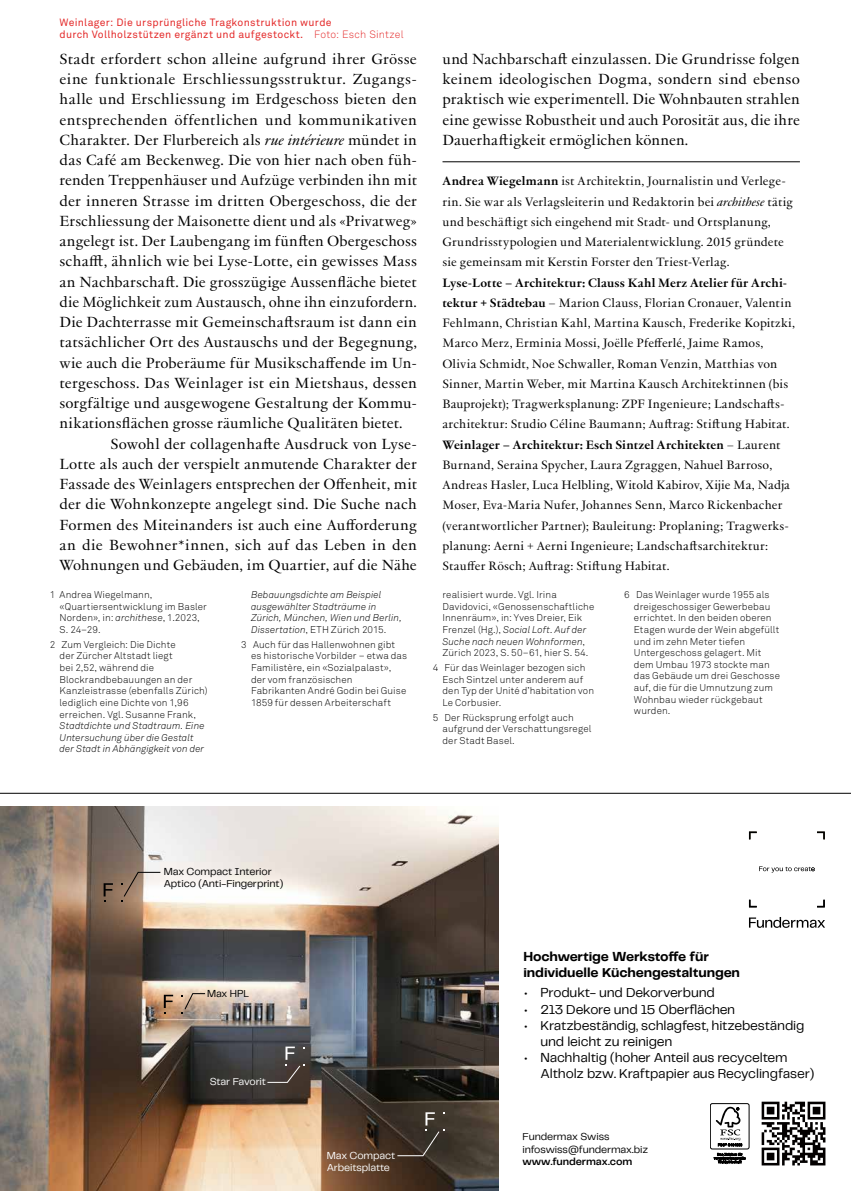
<style>
.page{position:relative;width:851px;height:1191px;background:#fff}
.page>*{position:absolute;margin:0;border:0;box-sizing:border-box;transform-origin:0 0}
.t1{font:15px/20.2px "J Jannon";letter-spacing:.01em;color:#000;text-align:justify}
.t2{font:15px "J Jannon";letter-spacing:.03em;color:#000}
.t3{font:13.5px/16.2px "Telegraf";letter-spacing:-.01em;color:#000}
.t4{font:700 13.5px/16.2px "Telegraf";letter-spacing:-.01em;color:#000}
.t5{font:12.3px/20.2px "J Jannon";letter-spacing:.015em;color:#000}
.t6{font:10.5px/12.6px "Telegraf";letter-spacing:-.01em;color:#000}
.t7{font:10.5px/12px "Akkurat Pro";letter-spacing:.03em;color:#e42b2b}
.t8{font:10.5px/12.6px "Telegraf";letter-spacing:-.01em;color:#fff}
.t9{font:600 10.5px "Telegraf";letter-spacing:-.005em;color:#000}
.t10{font:300 9.75px/11.6px "Akkurat Pro";letter-spacing:.01em;color:#000}
.t11{font:italic 300 9.75px/11.6px "Akkurat Pro";letter-spacing:.01em;color:#000}
.s1{font-weight:300}
.s2{font-style:italic}
.s3{font-style:normal}
.s4{font-weight:700}
</style>
<div class="page">
<hr style="left:442px;top:161px;width:357px;height:1px;background:#000">
<hr style="left:0;top:793px;width:850px;height:1px;background:#000">
<img style="left:0;top:806px;width:498px;height:385px">
<svg style="left:817px;top:899px;width:7px;height:8px"></svg>
<svg style="left:748px;top:899px;width:8px;height:8px"></svg>
<svg style="left:817px;top:831px;width:7px;height:8px"></svg>
<svg style="left:748px;top:831px;width:8px;height:8px"></svg>
<svg style="left:749px;top:917px;width:76px;height:11px"></svg>
<svg style="left:759px;top:866px;width:55px;height:6px"></svg>
<div style="left:710px;top:1103px;width:39px;height:46px;border:1px solid #000;border-radius:2px"></div>
<svg style="left:715px;top:1106px;width:27px;height:40px"></svg>
<svg style="left:713px;top:1153px;width:32px;height:10px"></svg>
<svg style="left:761px;top:1101px;width:64px;height:64px"></svg>
<div style="left:61px;top:842px;width:93px;height:94px;background:#000;opacity:.75"></div>
<svg style="left:104px;top:883px;width:9px;height:19px"></svg>
<div style="left:121px;top:953px;width:93px;height:94px;background:#000;opacity:.75"></div>
<svg style="left:164px;top:994px;width:9px;height:20px"></svg>
<svg style="left:121px;top:871px;width:40px;height:31px"></svg>
<svg style="left:181px;top:993px;width:25px;height:21px"></svg>
<div style="left:383px;top:1071px;width:93px;height:94px;background:#fff;opacity:.75"></div>
<svg style="left:396px;top:1112px;width:48px;height:44px;background:#433a31"></svg>
<div style="left:243px;top:1005px;width:93px;height:94px;background:#fff;opacity:.75"></div>
<svg style="left:266px;top:1046px;width:38px;height:37px"></svg>
<p class="t7" style="left:60px;top:17px;width:345px">Weinlager: Die ursprüngliche Tragkonstruktion wurde<br>durch Vollholzstützen ergänzt und aufgestockt. <span class="s1">Foto: Esch Sintzel</span></p>
<p class="t1" style="left:60px;top:48px;width:359px">Stadt erfordert schon alleine aufgrund ihrer Grösse</p>
<p class="t2" style="left:60px;top:68px;width:359px">eine funktionale Erschliessungsstruktur. Zugangs-</p>
<p class="t1" style="left:60px;top:88px;width:359px">halle und Erschliessung im Erdgeschoss bieten den</p>
<p class="t1" style="left:60px;top:108px;width:359px">entsprechenden öffentlichen und kommunikativen</p>
<p class="t1" style="left:60px;top:129px;width:359px">Charakter. Der Flurbereich als <span class="s2">rue intérieure</span> mündet in</p>
<p class="t1" style="left:60px;top:149px;width:359px">das Café am Beckenweg. Die von hier nach oben füh-</p>
<p class="t1" style="left:60px;top:169px;width:359px">renden Treppenhäuser und Aufzüge verbinden ihn mit</p>
<p class="t1" style="left:60px;top:189px;width:359px">der inneren Strasse im dritten Obergeschoss, die der</p>
<p class="t1" style="left:60px;top:210px;width:359px">Erschliessung der Maisonette dient und als «Privatweg»</p>
<p class="t1" style="left:60px;top:230px;width:359px">angelegt ist. Der Laubengang im fünften Obergeschoss</p>
<p class="t1" style="left:60px;top:250px;width:359px">schafft, ähnlich wie bei Lyse-Lotte, ein gewisses Mass</p>
<p class="t1" style="left:60px;top:270px;width:359px">an Nachbarschaft. Die grosszügige Aussenfläche bietet</p>
<p class="t1" style="left:60px;top:291px;width:359px">die Möglichkeit zum Austausch, ohne ihn einzufordern.</p>
<p class="t1" style="left:60px;top:311px;width:359px">Die Dachterrasse mit Gemeinschaftsraum ist dann ein</p>
<p class="t1" style="left:60px;top:331px;width:359px">tatsächlicher Ort des Austauschs und der Begegnung,</p>
<p class="t1" style="left:60px;top:351px;width:359px">wie auch die Proberäume für Musikschaffende im Un-</p>
<p class="t1" style="left:60px;top:372px;width:359px">tergeschoss. Das Weinlager ist ein Mietshaus, dessen</p>
<p class="t1" style="left:60px;top:392px;width:359px">sorgfältige und ausgewogene Gestaltung der Kommu-</p>
<p class="t1" style="left:60px;top:412px;width:344px">nikationsflächen grosse räumliche Qualitäten bietet.</p>
<p class="t1" style="left:111px;top:432px;width:308px">Sowohl der collagenhafte Ausdruck von Lyse-</p>
<p class="t1" style="left:60px;top:453px;width:359px">Lotte als auch der verspielt anmutende Charakter der</p>
<p class="t1" style="left:60px;top:473px;width:359px">Fassade des Weinlagers entsprechen der Offenheit, mit</p>
<p class="t1" style="left:60px;top:493px;width:359px">der die Wohnkonzepte angelegt sind. Die Suche nach</p>
<p class="t1" style="left:60px;top:513px;width:359px">Formen des Miteinanders ist auch eine Aufforderung</p>
<p class="t1" style="left:60px;top:534px;width:359px">an die Bewohner*innen, sich auf das Leben in den</p>
<p class="t1" style="left:60px;top:554px;width:359px">Wohnungen und Gebäuden, im Quartier, auf die Nähe</p>
<p class="t10" style="left:60px;top:589px;width:149px;text-indent:-10px">1 Andrea Wiegelmann, «Quartiersentwicklung im Basler<br>Norden», in: <span class="s2">archithese</span>, 1.2023,<br>S. 24–29.</p>
<p class="t10" style="left:60px;top:638px;width:149px;text-indent:-10px">2 Zum Vergleich: Die Dichte<br>der Zürcher Altstadt liegt<br>bei 2,52, während die<br>Blockrandbebauungen an der<br>Kanzleistrasse (ebenfalls Zürich) lediglich eine Dichte von 1,96 erreichen. Vgl. Susanne Frank,</p>
<p class="t11" style="left:60px;top:720px;width:146px">Stadtdichte und Stadtraum. Eine<br>Untersuchung über die Gestalt der Stadt in Abhängigkeit von der</p>
<p class="t11" style="left:251px;top:589px;width:152px">Bebauungsdichte am Beispiel ausgewählter Stadträume in<br>Zürich, München, Wien und Berlin,<br>Dissertation<span class="s3">, ETH Zürich 2015.</span></p>
<p class="t10" style="left:251px;top:638px;width:158px;text-indent:-10px">3 Auch für das Hallenwohnen gibt es historische Vorbilder – etwa das<br>Familistère, ein «Sozialpalast», der vom französischen<br>Fabrikanten André Godin bei Guise<br>1859 für dessen Arbeiterschaft</p>
<p class="t1" style="left:442px;top:48px;width:359px">und Nachbarschaft einzulassen. Die Grundrisse folgen keinem ideologischen Dogma, sondern sind ebenso praktisch wie experimentell. Die Wohnbauten strahlen eine gewisse Robustheit und auch Porosität aus, die ihre Dauerhaftigkeit ermöglichen können.</p>
<p class="t5" style="left:442px;top:170px;width:352px"><span class="s4">Andrea Wiegelmann</span> ist Architektin, Journalistin und Verlege&shy;rin. Sie war als Verlagsleiterin und Redaktorin bei <span class="s2">archithese</span> tätig und beschäftigt sich eingehend mit Stadt- und Ortsplanung, Grundrisstypologien und Materialentwicklung. 2015 gründete sie gemeinsam mit Kerstin Forster den Triest-Verlag.</p>
<p class="t5" style="left:442px;top:271px;width:354px"><span class="s4">Lyse-Lotte – Architektur: Clauss Kahl Merz Atelier für Archi&shy;tektur + Städtebau</span> – Marion Clauss, Florian Cronauer, Valentin Fehlmann, Christian Kahl, Martina Kausch, Frederike Kopitzki, Marco Merz, Erminia Mossi, Joëlle Pfefferlé, Jaime Ramos, Olivia Schmidt, Noe Schwaller, Roman Venzin, Matthias von Sinner, Martin Weber, mit Martina Kausch Architektinnen (bis Bauprojekt); Tragwerksplanung: ZPF Ingenieure; Landschafts&shy;architektur: Studio Céline Baumann; Auftrag: Stiftung Habitat.<br><span class="s4">Weinlager – Architektur: Esch Sintzel Architekten</span> – Laurent Burnand, Seraina Spycher, Laura Zgraggen, Nahuel Barroso, Andreas Hasler, Luca Helbling, Witold Kabirov, Xijie Ma, Nadja Moser, Eva-Maria Nufer, Johannes Senn, Marco Rickenbacher (verantwortlicher Partner); Bauleitung: Proplaning; Tragwerks&shy;planung: Aerni + Aerni Ingenieure; Landschaftsarchitektur:<br>Stauffer Rösch; Auftrag: Stiftung Habitat.</p>
<p class="t10" style="left:442px;top:589px;width:153px">realisiert wurde. Vgl. Irina<br>Davidovici, «Genossenschaftliche<br>Innenräum», in: Yves Dreier, Eik<br>Frenzel (Hg.), <span class="s2">Social Loft. Auf der<br>Suche nach neuen Wohnformen</span>,<br>Zürich 2023, S. 50–61, hier S. 54.</p>
<p class="t10" style="left:442px;top:662px;width:153px;text-indent:-10px">4 Für das Weinlager bezogen sich<br>Esch Sintzel unter anderem auf den Typ der Unité d’habitation von<br>Le Corbusier.</p>
<p class="t10" style="left:442px;top:711px;width:150px;text-indent:-10px">5 Der Rücksprung erfolgt auch aufgrund der Verschattungsregel der Stadt Basel.</p>
<p class="t10" style="left:634px;top:589px;width:147px;text-indent:-10px">6 Das Weinlager wurde 1955 als dreigeschossiger Gewerbebau errichtet. In den beiden oberen<br>Etagen wurde der Wein abgefüllt und im zehn Meter tiefen<br>Untergeschoss gelagert. Mit dem Umbau 1973 stockte man das Gebäude um drei Geschosse auf, die für die Umnutzung zum<br>Wohnbau wieder rückgebaut wurden.</p>
<p class="t6" style="left:164px;top:864px;width:121px">Max Compact Interior<br>Aptico (Anti-Fingerprint)</p>
<p class="t6" style="left:164px;top:877px;width:109px">Max Compact Interior</p>
<p class="t6" style="left:207px;top:986px;width:43px">Max HPL</p>
<p class="t8" style="left:210px;top:1074px;width:58px">Star Favorit</p>
<p class="t8" style="left:327px;top:1148px;width:70px">Max Compact<br>Arbeitsplatte</p>
<p class="t8" style="left:327px;top:1161px;width:70px">Max Compact</p>
<p class="t4" style="left:523px;top:948px;width:218px">Hochwertige Werkstoffe für individuelle Küchengestaltungen</p>
<p class="t3" style="left:523px;top:984px;width:193px">• Produkt- und Dekorverbund</p>
<p class="t3" style="left:523px;top:1000px;width:213px">• 213 Dekore und 15 Oberflächen</p>
<p class="t3" style="left:540px;top:1016px;width:266px;text-indent:-17px">• Kratzbeständig, schlagfest, hitzebeständig und leicht zu reinigen</p>
<p class="t3" style="left:540px;top:1049px;width:275px;text-indent:-17px">• Nachhaltig (hoher Anteil aus recyceltem<br>Altholz bzw. Kraftpapier aus Recyclingfaser)</p>
<p class="t4" style="left:523px;top:960px;width:187px">Hochwertige Werkstoffe für</p>
<p class="t3" style="left:523px;top:997px;width:193px">• Produkt- und Dekorverbund</p>
<p class="t3" style="left:523px;top:1013px;width:213px">• 213 Dekore und 15 Oberflächen</p>
<p class="t3" style="left:540px;top:1045px;width:133px">und leicht zu reinigen</p>
<p class="t3" style="left:523px;top:1061px;width:266px">• Nachhaltig (hoher Anteil aus recyceltem</p>
<p class="t6" style="left:522px;top:1130px;width:127px">Fundermax Swiss infoswiss@fundermax.biz</p>
<p class="t9" style="left:522px;top:1154px;width:111px">www.fundermax.com</p>
<p class="t6" style="left:522px;top:1142px;width:127px">Fundermax Swiss infoswiss@fundermax.biz</p>
</div>
